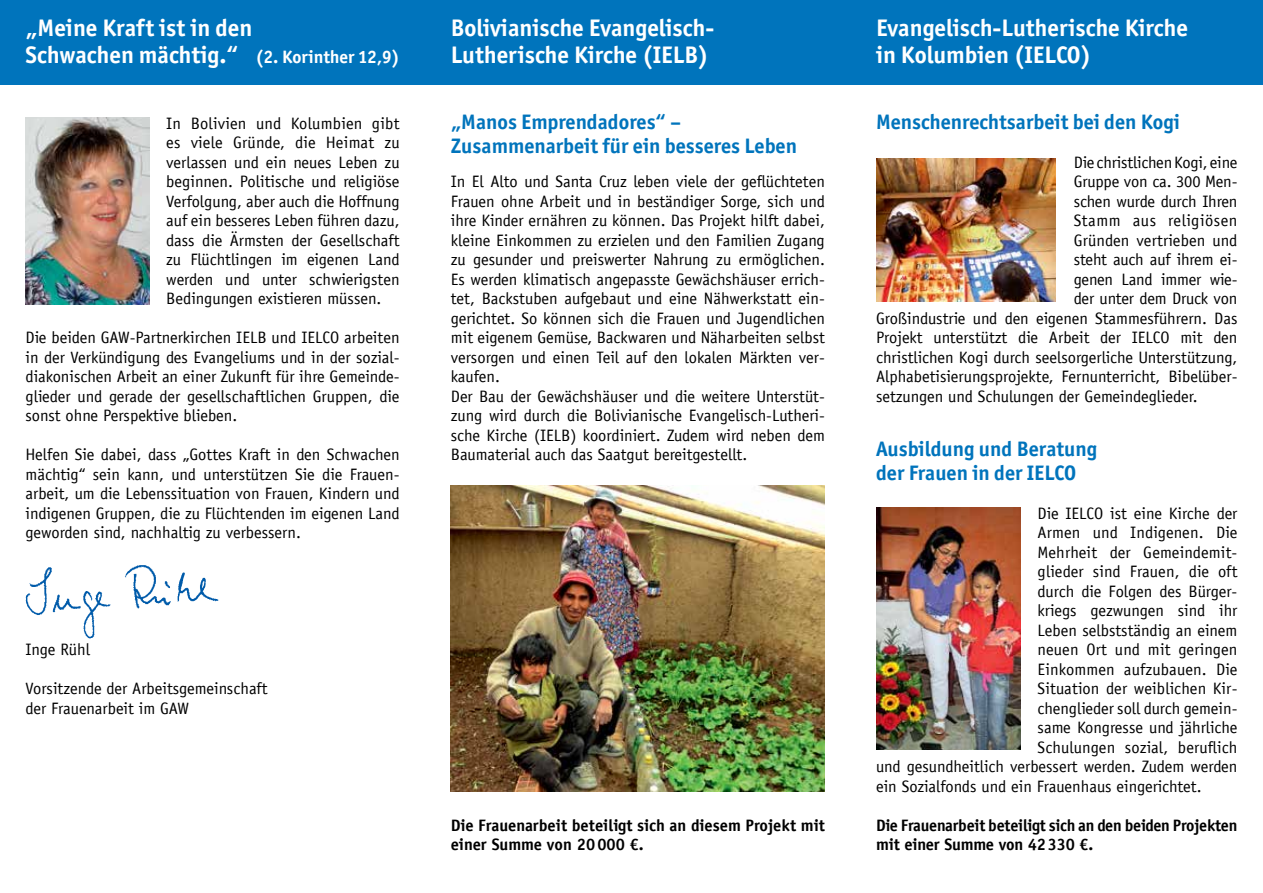
<style>
.page{position:relative;width:1263px;height:893px;background:#fff}
.page>*{position:absolute;margin:0;border:0;box-sizing:border-box;transform-origin:0 0}
.t1{font:700 24px/27px "Officina San ITC";color:#fff}
.t2{font:700 21px/24px "Officina San ITC";color:#0074bc}
.t3{font:16.5px/19.5px "Officina Sans LT";color:#000;text-align:justify}
.t4{font:700 16.5px/19.5px "Officina Sans LT";letter-spacing:-.01em;color:#000}
.t5{font:16.5px "Officina Sans LT";letter-spacing:.03em;color:#000}
.s1{font-size:18px}
</style>
<div class="page">
<div style="left:0;top:0;width:1263px;height:85px;background:#0074bc"></div>
<img style="left:26px;top:118px;width:123px;height:186px">
<img style="left:451px;top:486px;width:374px;height:306px">
<img style="left:876px;top:159px;width:180px;height:142px">
<img style="left:876px;top:507px;width:144px;height:242px">
<img style="left:25px;top:565px;width:194px;height:74px">
<h1 class="t1" style="left:26px;top:14px;width:376px">„Meine Kraft ist in den<br>Schwachen mächtig.“ <span class="s1">(2. Korinther 12,9)</span></h1>
<p class="t3" style="left:166px;top:114px;width:235px">In Bolivien und Kolumbien gibt es viele Gründe, die Heimat zu verlassen und ein neues Leben zu beginnen. Politische und religiöse Verfolgung, aber auch die Hoffnung auf ein besseres Leben führen dazu, dass die Ärmsten der Gesellschaft zu Flüchtlingen im eigenen Land werden und unter schwierigsten Bedingungen existieren müssen.</p>
<p class="t3" style="left:26px;top:328px;width:376px">Die beiden GAW-Partnerkirchen IELB und IELCO arbeiten in der Verkündigung des Evangeliums und in der sozial&shy;diakonischen Arbeit an einer Zukunft für ihre Gemeinde&shy;glieder und gerade der gesellschaftlichen Gruppen, die sonst ohne Perspektive blieben.</p>
<p class="t3" style="left:26px;top:445px;width:376px">Helfen Sie dabei, dass „Gottes Kraft in den Schwachen mächtig“ sein kann, und unterstützen Sie die Frauen&shy;arbeit, um die Lebenssituation von Frauen, Kindern und indigenen Gruppen, die zu Flüchtenden im eigenen Land geworden sind, nachhaltig zu verbessern.</p>
<p class="t3" style="left:26px;top:640px;width:66px">Inge Rühl</p>
<p class="t3" style="left:26px;top:679px;width:244px">Vorsitzende der Arbeitsgemeinschaft der Frauenarbeit im GAW</p>
<h1 class="t1" style="left:451px;top:14px;width:265px">Bolivianische Evangelisch-<br>Lutherische Kirche (IELB)</h1>
<h1 class="t1" style="left:876px;top:14px;width:313px">Evangelisch-Lutherische Kirche in Kolumbien (IELCO)</h1>
<p class="t2" style="left:451px;top:109px;width:348px">„Manos Emprendadores“ –<br>Zusammenarbeit für ein besseres Leben</p>
<p class="t3" style="left:451px;top:172px;width:376px;text-align:left">In El Alto und Santa Cruz leben viele der geflüchteten Frauen ohne Arbeit und in beständiger Sorge, sich und ihre Kinder ernähren zu können. Das Projekt hilft dabei, kleine Einkommen zu erzielen und den Familien Zugang zu gesunder und preiswerter Nahrung zu ermöglichen.<br>Es werden klimatisch angepasste Gewächshäuser errich&shy;tet, Backstuben aufgebaut und eine Nähwerkstatt ein&shy;gerichtet. So können sich die Frauen und Jugendlichen mit eigenem Gemüse, Backwaren und Näharbeiten selbst versorgen und einen Teil auf den lokalen Märkten ver&shy;kaufen.<br>Der Bau der Gewächshäuser und die weitere Unterstüt&shy;zung wird durch die Bolivianische Evangelisch-Lutheri&shy;sche Kirche (IELB) koordiniert. Zudem wird neben dem Baumaterial auch das Saatgut bereitgestellt.</p>
<p class="t4" style="left:451px;top:815px;width:376px">Die Frauenarbeit beteiligt sich an diesem Projekt mit einer Summe von 20000 €.</p>
<p class="t2" style="left:876px;top:109px;width:306px">Menschenrechtsarbeit bei den Kogi</p>
<p class="t3" style="left:1074px;top:153px;width:165px">Die christlichen Kogi, eine</p>
<p class="t3" style="left:1074px;top:172px;width:165px">Gruppe von ca. 300 Men-</p>
<p class="t3" style="left:1074px;top:192px;width:165px">schen wurde durch Ihren</p>
<p class="t5" style="left:1074px;top:211px;width:165px">Stamm aus religiösen</p>
<p class="t3" style="left:1074px;top:231px;width:165px">Gründen vertrieben und</p>
<p class="t3" style="left:1074px;top:250px;width:165px">steht auch auf ihrem ei-</p>
<p class="t3" style="left:1074px;top:270px;width:165px">genen Land immer wie-</p>
<p class="t3" style="left:1074px;top:289px;width:165px">der unter dem Druck von</p>
<p class="t3" style="left:876px;top:309px;width:363px">Großindustrie und den eigenen Stammesführern. Das</p>
<p class="t3" style="left:876px;top:328px;width:363px">Projekt unterstützt die Arbeit der IELCO mit den</p>
<p class="t3" style="left:876px;top:348px;width:363px">christlichen Kogi durch seelsorgerliche Unterstützung,</p>
<p class="t3" style="left:876px;top:367px;width:363px">Alphabetisierungsprojekte, Fernunterricht, Bibelüber-</p>
<p class="t3" style="left:876px;top:387px;width:323px">setzungen und Schulungen der Gemeindeglieder.</p>
<p class="t2" style="left:876px;top:436px;width:223px">Ausbildung und Beratung der Frauen in der IELCO</p>
<p class="t3" style="left:1037px;top:504px;width:201px">Die IELCO ist eine Kirche der</p>
<p class="t3" style="left:1037px;top:523px;width:201px">Armen und Indigenen. Die</p>
<p class="t3" style="left:1037px;top:543px;width:201px">Mehrheit der Gemeindemit-</p>
<p class="t3" style="left:1037px;top:562px;width:201px">glieder sind Frauen, die oft</p>
<p class="t3" style="left:1037px;top:582px;width:201px">durch die Folgen des Bürger-</p>
<p class="t3" style="left:1037px;top:601px;width:201px">kriegs gezwungen sind ihr</p>
<p class="t3" style="left:1037px;top:621px;width:201px">Leben selbstständig an einem</p>
<p class="t3" style="left:1037px;top:640px;width:201px">neuen Ort und mit geringen</p>
<p class="t3" style="left:1037px;top:660px;width:201px">Einkommen aufzubauen. Die</p>
<p class="t3" style="left:1037px;top:679px;width:201px">Situation der weiblichen Kir-</p>
<p class="t3" style="left:1037px;top:699px;width:201px">chenglieder soll durch gemein-</p>
<p class="t3" style="left:1037px;top:718px;width:201px">same Kongresse und jährliche</p>
<p class="t3" style="left:1037px;top:738px;width:201px">Schulungen sozial, beruflich</p>
<p class="t3" style="left:876px;top:757px;width:363px">und gesundheitlich verbessert werden. Zudem werden</p>
<p class="t3" style="left:876px;top:777px;width:327px">ein Sozialfonds und ein Frauenhaus eingerichtet.</p>
<p class="t4" style="left:876px;top:815px;width:363px">Die Frauenarbeit beteiligt sich an den beiden Projekten mit einer Summe von 42330 €.</p>
</div>
